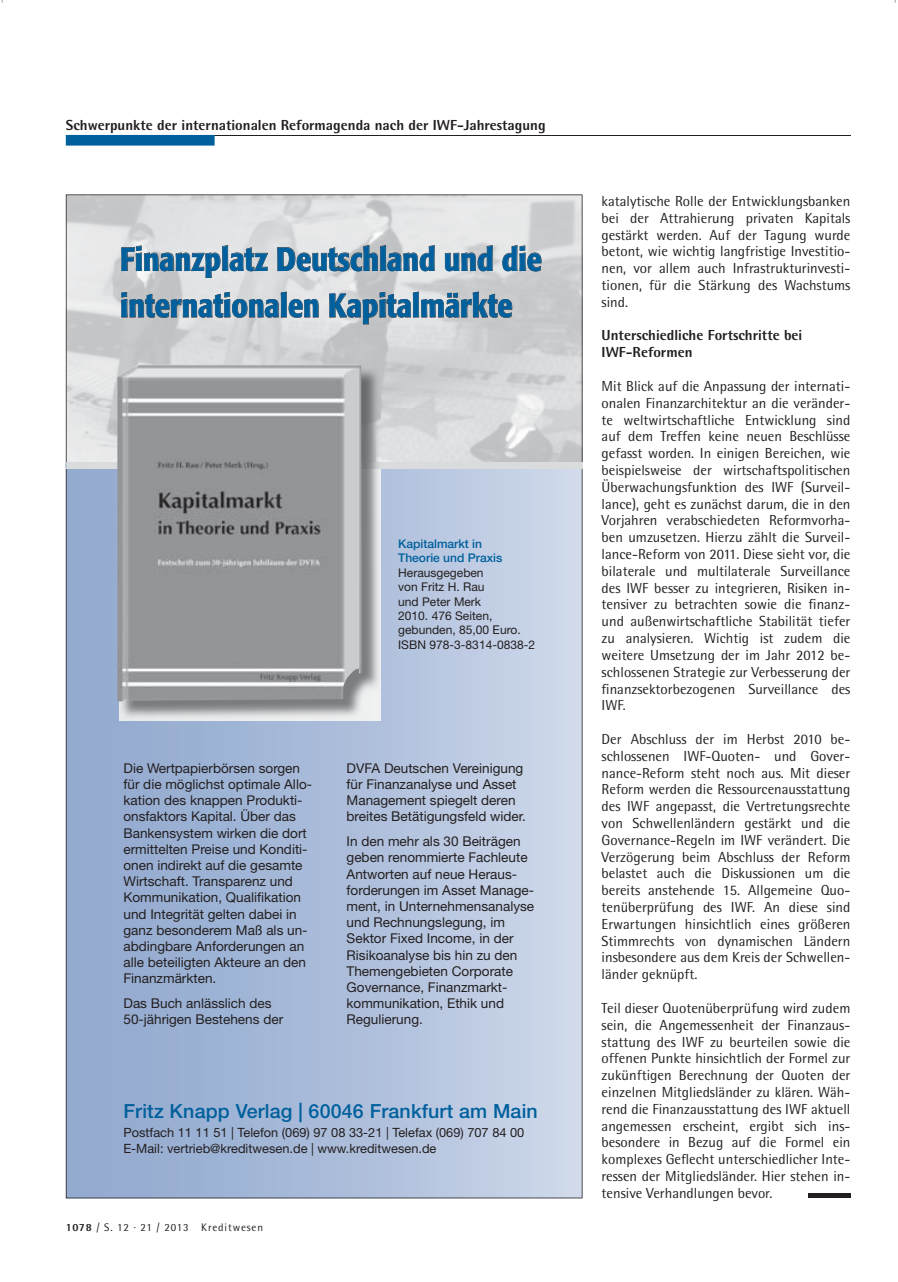
<style>
.page{position:relative;width:898px;height:1282px;background:#fff}
.page>*{position:absolute;margin:0;border:0;box-sizing:border-box;transform-origin:0 0}
.t1{font:500 condensed 33px/46.5px "Formata";color:#00609d}
.t2{font:500 19.5px "Helvetica Neue";letter-spacing:.01em;color:#00609d}
.t3{font:14.55px/16.8px "Rotis Semi Sans";color:#231f20;text-align:justify}
.t4{font:800 14.55px/16.8px "Rotis Semi Sans";color:#231f20}
.t5{font:13.5px/16.2px "Helvetica Neue";color:#231f20}
.t6{font:12.75px/15.3px "Helvetica Neue";color:#231f20}
.t7{font:12px/14.4px "Helvetica Neue";color:#231f20}
.t8{font:500 12px/14.4px "Helvetica Neue";color:#00609d}
.t9{font:10.95px "Rotis Semi Sans";letter-spacing:.08em;color:#231f20}
.s1{font-weight:800}
</style>
<div class="page">
<hr style="left:214px;top:135px;width:636px;height:1px;background:#231f20">
<svg style="left:66px;top:135px;width:149px;height:11px;background:#0a66a0"></svg>
<hr style="left:808px;top:1193px;width:42px;height:4px;background:#231f20">
<img style="left:582px;top:247px;width:1px;height:215px">
<svg style="left:66px;top:194px;width:516px;height:1004px;background:#b6c4da"></svg>
<svg style="left:121px;top:245px;width:147px;height:33px;background:#c8c8ca"></svg>
<svg style="left:277px;top:245px;width:158px;height:26px;background:#bebfc0"></svg>
<svg style="left:445px;top:245px;width:48px;height:26px"></svg>
<svg style="left:502px;top:245px;width:39px;height:26px"></svg>
<svg style="left:121px;top:291px;width:198px;height:27px;background:#bebec0"></svg>
<svg style="left:329px;top:291px;width:183px;height:33px;background:#bebfc0"></svg>
<img style="left:381px;top:468px;width:201px;height:1px">
<img style="left:67px;top:462px;width:50px;height:7px">
<img style="left:381px;top:462px;width:201px;height:6px">
<img style="left:362px;top:367px;width:19px;height:95px">
<img style="left:119px;top:462px;width:262px;height:258px">
<img style="left:117px;top:364px;width:245px;height:337px">
<p class="t4" style="left:66px;top:116px;width:481px">Schwerpunkte der internationalen Reformagenda nach der IWF-Jahrestagung</p>
<h1 class="t1" style="left:120px;top:236px;width:423px">Finanzplatz Deutschland und die internationalen Kapitalmärkte</h1>
<p class="t8" style="left:398px;top:536px;width:106px">Kapitalmarkt in<br>Theorie und Praxis</p>
<p class="t7" style="left:398px;top:565px;width:139px">Herausgegeben<br>von Fritz H. Rau<br>und Peter Merk<br>2010. 476 Seiten, gebunden, 85,00 Euro.<br>ISBN 978-3-8314-0838-2</p>
<p class="t5" style="left:123px;top:759px;width:190px">Die Wertpapierbörsen sorgen für die möglichst optimale Allo&shy;kation des knappen Produkti&shy;onsfaktors Kapital. Über das<br>Bankensystem wirken die dort ermittelten Preise und Konditi&shy;onen indirekt auf die gesamte<br>Wirtschaft. Transparenz und<br>Kommunikation, Qualifikation und Integrität gelten dabei in ganz besonderem Maß als un&shy;abdingbare Anforderungen an alle beteiligten Akteure an den<br>Finanzmärkten.</p>
<p class="t5" style="left:123px;top:995px;width:161px">Das Buch anlässlich des<br>50-jährigen Bestehens der</p>
<p class="t5" style="left:347px;top:759px;width:181px">DVFA Deutschen Vereinigung für Finanzanalyse und Asset<br>Management spiegelt deren breites Betätigungsfeld wider.</p>
<p class="t5" style="left:347px;top:833px;width:189px">In den mehr als 30 Beiträgen geben renommierte Fachleute<br>Antworten auf neue Heraus&shy;forderungen im Asset Manage&shy;ment, in Unternehmensanalyse und Rechnungslegung, im<br>Sektor Fixed Income, in der<br>Risikoanalyse bis hin zu den<br>Themengebieten Corporate<br>Governance, Finanzmarkt&shy;kommunikation, Ethik und<br>Regulierung.</p>
<h2 class="t2" style="left:123px;top:1099px;width:416px">Fritz Knapp Verlag | 60046 Frankfurt am Main</h2>
<p class="t6" style="left:123px;top:1125px;width:402px">Postfach 11 11 51 | Telefon (069) 97 08 33-21 | Telefax (069) 707 84 00<br>E-Mail: vertrieb@kreditwesen.de | www.kreditwesen.de</p>
<p class="t9" style="left:66px;top:1221px;width:199px"><span class="s1">1078</span> / S. 12 · 21 / 2013 Kreditwesen</p>
<p class="t3" style="left:602px;top:192px;width:250px">katalytische Rolle der Entwicklungsbanken bei der Attrahierung privaten Kapitals gestärkt werden. Auf der Tagung wurde betont, wie wichtig langfristige Investitio&shy;nen, vor allem auch Infrastrukturinvesti&shy;tionen, für die Stärkung des Wachstums sind.</p>
<p class="t4" style="left:602px;top:327px;width:202px">Unterschiedliche Fortschritte bei<br>IWF-Reformen</p>
<p class="t3" style="left:602px;top:377px;width:250px">Mit Blick auf die Anpassung der internati&shy;onalen Finanzarchitektur an die veränder&shy;te weltwirtschaftliche Entwicklung sind auf dem Treffen keine neuen Beschlüsse gefasst worden. In einigen Bereichen, wie beispielsweise der wirtschaftspolitischen Überwachungsfunktion des IWF (Surveil&shy;lance), geht es zunächst darum, die in den Vorjahren verabschiedeten Reformvorha&shy;ben umzusetzen. Hierzu zählt die Surveil&shy;lance-Reform von 2011. Diese sieht vor, die bilaterale und multilaterale Surveillance des IWF besser zu integrieren, Risiken in&shy;tensiver zu betrachten sowie die finanz&shy;und außenwirtschaftliche Stabilität tiefer zu analysieren. Wichtig ist zudem die weitere Umsetzung der im Jahr 2012 be&shy;schlossenen Strategie zur Verbesserung der finanzsektorbezogenen Surveillance des IWF.</p>
<p class="t3" style="left:602px;top:730px;width:250px">Der Abschluss der im Herbst 2010 be&shy;schlossenen IWF-Quoten- und Gover&shy;nance-Reform steht noch aus. Mit dieser Reform werden die Ressourcenausstattung des IWF angepasst, die Vertretungsrechte von Schwellenländern gestärkt und die Governance-Regeln im IWF verändert. Die Verzögerung beim Abschluss der Reform belastet auch die Diskussionen um die bereits anstehende 15. Allgemeine Quo&shy;tenüberprüfung des IWF. An diese sind Erwartungen hinsichtlich eines größeren Stimmrechts von dynamischen Ländern insbesondere aus dem Kreis der Schwellen&shy;länder geknüpft.</p>
<p class="t3" style="left:602px;top:999px;width:250px">Teil dieser Quotenüberprüfung wird zudem sein, die Angemessenheit der Finanzaus&shy;stattung des IWF zu beurteilen sowie die offenen Punkte hinsichtlich der Formel zur zukünftigen Berechnung der Quoten der einzelnen Mitgliedsländer zu klären. Wäh&shy;rend die Finanzausstattung des IWF aktuell angemessen erscheint, ergibt sich ins&shy;besondere in Bezug auf die Formel ein komplexes Geflecht unterschiedlicher Inte&shy;ressen der Mitgliedsländer. Hier stehen in&shy;tensive Verhandlungen bevor.</p>
</div>
